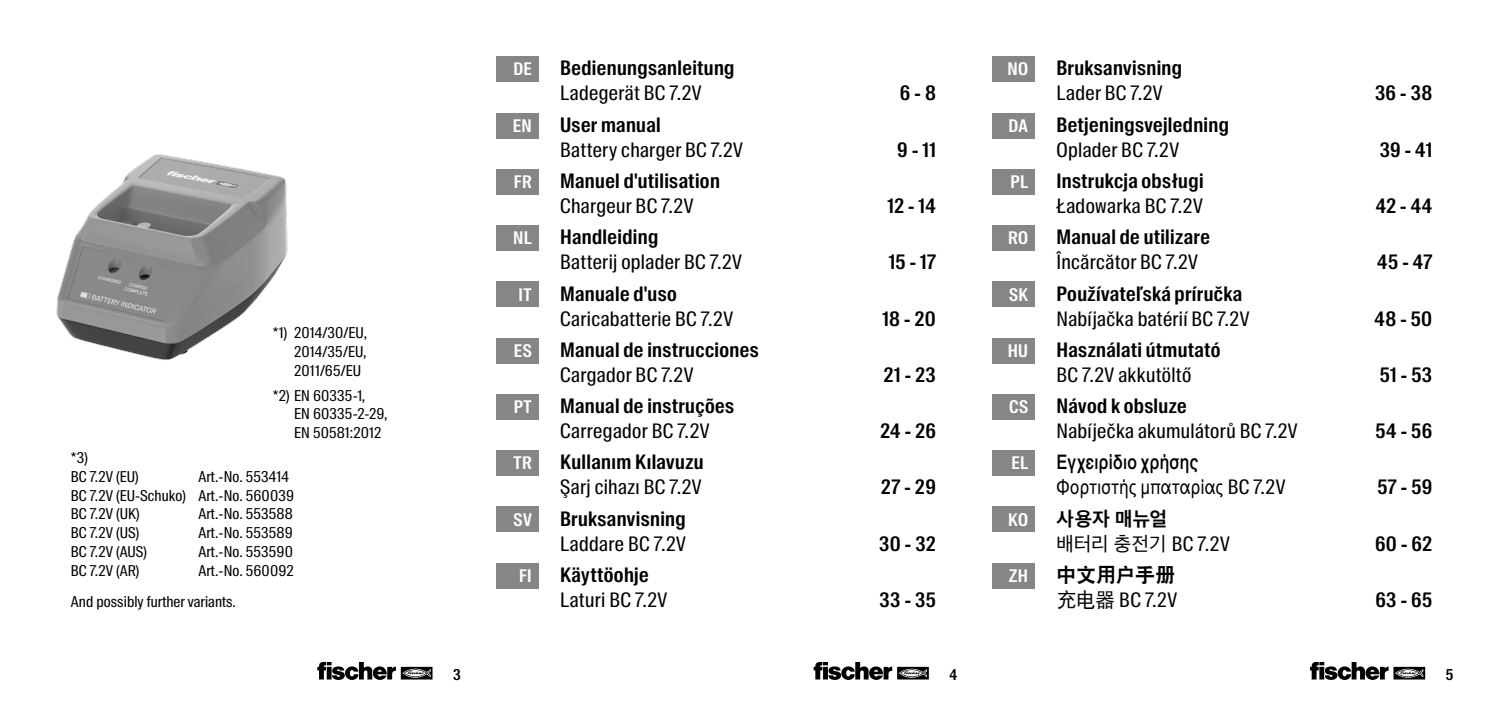
<style>
.page{position:relative;width:1489px;height:709px;background:#fff}
.page>*{position:absolute;margin:0;border:0;box-sizing:border-box;transform-origin:0 0}
.t1{font:600 20px/25px "fischerstrong Cond";letter-spacing:.02em;color:#000}
.t2{font:20px/25px "fischerstrong Cond";letter-spacing:.025em;color:#000}
.t3{font:700 20px/25px "Apple SD Gothic Neo";letter-spacing:.015em;color:#000}
.t4{font:20px/25px "DFP Hei W9";letter-spacing:-.02em;color:#000}
.CB_AF_05_TABS_SB_RIG{font:600 17.5px "fischerstrong Cond";letter-spacing:.02em;color:#fff}
.CB_AF_04_CAPTION_REG{font:15px/18.8px "fischerstrong Cond";letter-spacing:.005em;color:#000;text-align:justify}
.CB_AF_08_PAGINATION{font:600 15px "fischerstrong Cond";color:#000}
.s1{font-weight:400}
.s2{font-weight:600}
.s3{font-family:"fischerstrong Cond";font-weight:400}
.s4{font-family:"DFP Hei W5"}
.s5{font-family:"fischerstrong Cond"}
</style>
<div class="page">
<svg style="left:813px;top:662px;width:115px;height:18px"></svg>
<svg style="left:1310px;top:662px;width:114px;height:18px"></svg>
<svg style="left:317px;top:662px;width:115px;height:18px"></svg>
<img style="left:56px;top:154px;width:232px;height:206px">
<div style="left:496px;top:57px;width:43px;height:25px;background:#868686"></div>
<div style="left:496px;top:113px;width:43px;height:25px;background:#868686"></div>
<div style="left:496px;top:169px;width:43px;height:25px;background:#868686"></div>
<div style="left:496px;top:225px;width:43px;height:25px;background:#868686"></div>
<div style="left:496px;top:282px;width:43px;height:25px;background:#868686"></div>
<div style="left:496px;top:338px;width:43px;height:25px;background:#868686"></div>
<div style="left:496px;top:394px;width:43px;height:25px;background:#868686"></div>
<div style="left:496px;top:450px;width:43px;height:25px;background:#868686"></div>
<div style="left:496px;top:507px;width:43px;height:25px;background:#868686"></div>
<div style="left:496px;top:563px;width:43px;height:25px;background:#868686"></div>
<div style="left:992px;top:57px;width:43px;height:25px;background:#868686"></div>
<div style="left:992px;top:113px;width:43px;height:25px;background:#868686"></div>
<div style="left:992px;top:169px;width:43px;height:25px;background:#868686"></div>
<div style="left:992px;top:225px;width:43px;height:25px;background:#868686"></div>
<div style="left:992px;top:282px;width:43px;height:25px;background:#868686"></div>
<div style="left:992px;top:338px;width:43px;height:25px;background:#868686"></div>
<div style="left:992px;top:394px;width:43px;height:25px;background:#868686"></div>
<div style="left:992px;top:450px;width:43px;height:25px;background:#868686"></div>
<div style="left:992px;top:507px;width:43px;height:25px;background:#868686"></div>
<div style="left:992px;top:563px;width:43px;height:25px;background:#868686"></div>
<p class="CB_AF_04_CAPTION_REG" style="left:294px;top:324px;width:74px;text-indent:-21px">*1) 2014/30/EU, 2014/35/EU, 2011/65/EU</p>
<p class="CB_AF_04_CAPTION_REG" style="left:294px;top:386px;width:95px;text-align:left;text-indent:-21px">*2) EN 60335-1,<br>EN 60335-2-29,<br>EN 50581:2012</p>
<p class="CB_AF_04_CAPTION_REG" style="left:71px;top:449px;width:19px">*3)</p>
<p class="CB_AF_04_CAPTION_REG" style="left:71px;top:467px;width:69px">BC 7.2V (EU)</p>
<p class="CB_AF_04_CAPTION_REG" style="left:198px;top:467px;width:92px">Art.-No. 553414</p>
<p class="CB_AF_04_CAPTION_REG" style="left:71px;top:486px;width:225px">BC 7.2V (EU-Schuko) Art.-No. 560039</p>
<p class="CB_AF_04_CAPTION_REG" style="left:71px;top:505px;width:70px">BC 7.2V (UK)</p>
<p class="CB_AF_04_CAPTION_REG" style="left:198px;top:505px;width:96px">Art.-No. 553588</p>
<p class="CB_AF_04_CAPTION_REG" style="left:71px;top:524px;width:70px">BC 7.2V (US)</p>
<p class="CB_AF_04_CAPTION_REG" style="left:198px;top:524px;width:96px">Art.-No. 553589</p>
<p class="CB_AF_04_CAPTION_REG" style="left:71px;top:542px;width:78px">BC 7.2V (AUS)</p>
<p class="CB_AF_04_CAPTION_REG" style="left:198px;top:542px;width:96px">Art.-No. 553590</p>
<p class="CB_AF_04_CAPTION_REG" style="left:71px;top:561px;width:70px">BC 7.2V (AR)</p>
<p class="CB_AF_04_CAPTION_REG" style="left:198px;top:561px;width:97px">Art.-No. 560092</p>
<p class="CB_AF_04_CAPTION_REG" style="left:71px;top:592px;width:167px">And possibly further variants.</p>
<p class="CB_AF_05_TABS_SB_RIG" style="left:513px;top:59px;width:20px">DE</p>
<p class="t1" style="left:560px;top:57px;width:176px">Bedienungsanleitung<br><span class="s1">Ladegerät BC 7.2V</span></p>
<p class="t1" style="left:899px;top:82px;width:38px">6 - 8</p>
<p class="CB_AF_05_TABS_SB_RIG" style="left:1007px;top:59px;width:22px">NO</p>
<p class="t1" style="left:1056px;top:57px;width:127px">Bruksanvisning<br><span class="s1">Lader BC 7.2V</span></p>
<p class="t1" style="left:1374px;top:82px;width:59px">36 - 38</p>
<p class="CB_AF_05_TABS_SB_RIG" style="left:513px;top:115px;width:20px">EN</p>
<p class="t2" style="left:560px;top:113px;width:184px"><span class="s2">User manual<br></span>Battery charger BC 7.2V</p>
<p class="t1" style="left:897px;top:138px;width:40px">9 - 11</p>
<p class="CB_AF_05_TABS_SB_RIG" style="left:1008px;top:115px;width:21px">DA</p>
<p class="t1" style="left:1056px;top:113px;width:174px">Betjeningsvejledning<br><span class="s1">Oplader BC 7.2V</span></p>
<p class="t1" style="left:1379px;top:138px;width:54px">39 - 41</p>
<p class="CB_AF_05_TABS_SB_RIG" style="left:514px;top:172px;width:19px">FR</p>
<p class="t1" style="left:560px;top:169px;width:161px">Manuel d'utilisation<br><span class="s1">Chargeur BC 7.2V</span></p>
<p class="t1" style="left:887px;top:194px;width:50px">12 - 14</p>
<p class="CB_AF_05_TABS_SB_RIG" style="left:1010px;top:172px;width:19px">PL</p>
<p class="t1" style="left:1056px;top:169px;width:149px">Instrukcja obsługi<br><span class="s1">Ładowarka BC 7.2V</span></p>
<p class="t1" style="left:1375px;top:194px;width:58px">42 - 44</p>
<p class="CB_AF_05_TABS_SB_RIG" style="left:513px;top:228px;width:20px">NL</p>
<p class="t2" style="left:560px;top:225px;width:183px"><span class="s2">Handleiding<br></span>Batterij oplader BC 7.2V</p>
<p class="t1" style="left:888px;top:250px;width:49px">15 - 17</p>
<p class="CB_AF_05_TABS_SB_RIG" style="left:1007px;top:228px;width:22px">RO</p>
<p class="t1" style="left:1056px;top:225px;width:155px">Manual de utilizare<br><span class="s1">Încărcător BC 7.2V</span></p>
<p class="t1" style="left:1377px;top:250px;width:56px">45 - 47</p>
<p class="CB_AF_05_TABS_SB_RIG" style="left:518px;top:284px;width:15px">IT</p>
<p class="t2" style="left:560px;top:281px;width:174px"><span class="s2">Manuale d'uso<br></span>Caricabatterie BC 7.2V</p>
<p class="t1" style="left:882px;top:306px;width:55px">18 - 20</p>
<p class="CB_AF_05_TABS_SB_RIG" style="left:1009px;top:284px;width:21px">SK</p>
<p class="t2" style="left:1056px;top:281px;width:194px"><span class="s2">Používateľská príručka<br></span>Nabíjačka batérií BC 7.2V</p>
<p class="t1" style="left:1374px;top:306px;width:59px">48 - 50</p>
<p class="CB_AF_05_TABS_SB_RIG" style="left:514px;top:340px;width:19px">ES</p>
<p class="t1" style="left:560px;top:338px;width:200px">Manual de instrucciones<br><span class="s1">Cargador BC 7.2V</span></p>
<p class="t1" style="left:883px;top:363px;width:54px">21 - 23</p>
<p class="CB_AF_05_TABS_SB_RIG" style="left:1007px;top:340px;width:22px">HU</p>
<p class="t1" style="left:1056px;top:338px;width:166px">Használati útmutató<br><span class="s1">BC 7.2V akkutöltő</span></p>
<p class="t1" style="left:1379px;top:363px;width:54px">51 - 53</p>
<p class="CB_AF_05_TABS_SB_RIG" style="left:514px;top:397px;width:19px">PT</p>
<p class="t1" style="left:560px;top:394px;width:175px">Manual de instruções<br><span class="s1">Carregador BC 7.2V</span></p>
<p class="t1" style="left:880px;top:419px;width:57px">24 - 26</p>
<p class="CB_AF_05_TABS_SB_RIG" style="left:1009px;top:397px;width:21px">CS</p>
<p class="t2" style="left:1056px;top:394px;width:243px"><span class="s2">Návod k obsluze<br></span>Nabíječka akumulátorů BC 7.2V</p>
<p class="t1" style="left:1375px;top:419px;width:58px">54 - 56</p>
<p class="CB_AF_05_TABS_SB_RIG" style="left:513px;top:453px;width:20px">TR</p>
<p class="t1" style="left:560px;top:450px;width:145px">Kullanım Kılavuzu<br><span class="s1">Şarj cihazı BC 7.2V</span></p>
<p class="t1" style="left:880px;top:475px;width:56px">27 - 29</p>
<p class="CB_AF_05_TABS_SB_RIG" style="left:1011px;top:453px;width:18px">EL</p>
<p class="t2" style="left:1056px;top:450px;width:230px"><span class="s2">Εγχειρίδιο χρήσης<br></span>Φορτιστής μπαταρίας BC 7.2V</p>
<p class="t1" style="left:1377px;top:475px;width:56px">57 - 59</p>
<p class="CB_AF_05_TABS_SB_RIG" style="left:513px;top:509px;width:20px">SV</p>
<p class="t1" style="left:560px;top:506px;width:127px">Bruksanvisning<br><span class="s1">Laddare BC 7.2V</span></p>
<p class="t1" style="left:879px;top:531px;width:58px">30 - 32</p>
<p class="CB_AF_05_TABS_SB_RIG" style="left:1008px;top:509px;width:21px">KO</p>
<p class="t3" style="left:1056px;top:507px;width:175px">사용자 매뉴얼<br><span class="s1">배터리 충전기</span> <span class="s3">BC 7.2V</span></p>
<p class="t1" style="left:1374px;top:531px;width:59px">60 - 62</p>
<p class="CB_AF_05_TABS_SB_RIG" style="left:519px;top:565px;width:14px">FI</p>
<p class="t2" style="left:560px;top:563px;width:109px"><span class="s2">Käyttöohje<br></span>Laturi BC 7.2V</p>
<p class="t1" style="left:879px;top:588px;width:58px">33 - 35</p>
<p class="CB_AF_05_TABS_SB_RIG" style="left:1008px;top:565px;width:21px">ZH</p>
<p class="t4" style="left:1056px;top:562px;width:122px">中文用户手册<span class="s4">充电器</span> <span class="s5">BC 7.2V</span></p>
<p class="t1" style="left:1375px;top:588px;width:58px">63 - 65</p>
<p class="CB_AF_08_PAGINATION" style="left:453px;top:666px;width:9px">3</p>
<p class="CB_AF_08_PAGINATION" style="left:949px;top:666px;width:9px">4</p>
<p class="CB_AF_08_PAGINATION" style="left:1445px;top:666px;width:9px">5</p>
</div>
